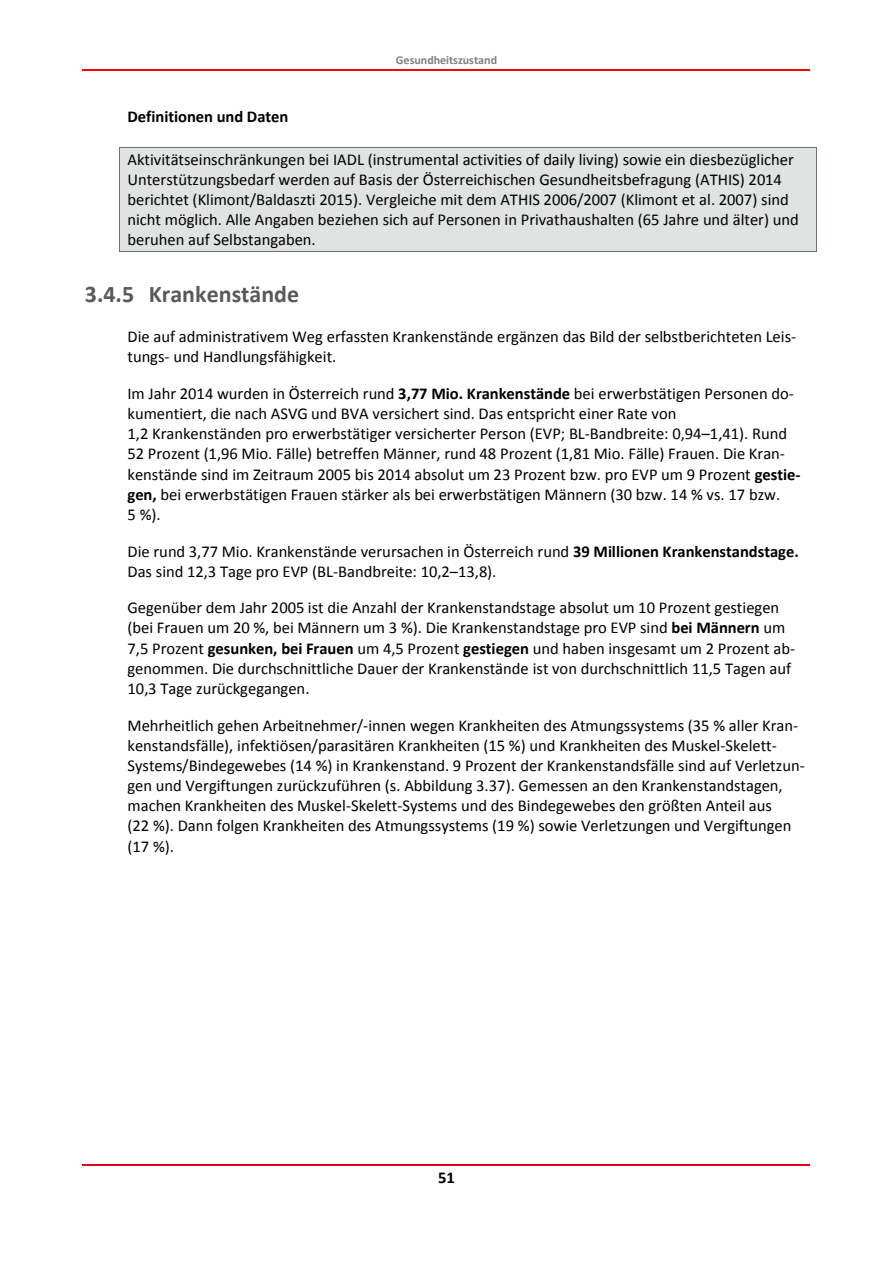
<style>
.page{position:relative;width:893px;height:1264px;background:#fff}
.page>*{position:absolute;margin:0;border:0;box-sizing:border-box;transform-origin:0 0}
.t1{font:700 24px "Calibri";color:#595959}
.t2{font:16.5px/20.1px "Calibri";color:#000}
.t3{font:700 16.5px "Calibri";color:#000}
.t4{font:700 12px "Calibri";color:#808080}
.s1{font-weight:700}
</style>
<div class="page">
<hr style="left:83px;top:69px;width:727px;height:2px;background:#f00">
<hr style="left:83px;top:1164px;width:727px;height:1px;background:#e2001a">
<div style="left:119px;top:147px;width:697px;height:22px;background:#e0e3e1"></div>
<hr style="left:119px;top:147px;width:697px;height:1px;background:#67726b">
<div style="left:119px;top:169px;width:697px;height:20px;background:#e0e3e1"></div>
<div style="left:119px;top:189px;width:697px;height:20px;background:#e0e3e1"></div>
<div style="left:119px;top:209px;width:697px;height:21px;background:#e0e3e1"></div>
<div style="left:119px;top:230px;width:697px;height:21px;background:#e0e3e1"></div>
<hr style="left:119px;top:251px;width:697px;height:1px;background:#67726b">
<svg style="left:119px;top:148px;width:1px;height:103px"></svg>
<svg style="left:816px;top:147px;width:1px;height:105px"></svg>
<p class="t4" style="left:396px;top:55px;width:103px">Gesundheitszustand</p>
<p class="t3" style="left:127px;top:109px;width:162px">Definitionen und Daten</p>
<p class="t2" style="left:127px;top:150px;width:673px">Aktivitätseinschränkungen bei IADL (instrumental activities of daily living) sowie ein diesbezüglicher Unterstützungsbedarf werden auf Basis der Österreichischen Gesundheitsbefragung (ATHIS) 2014 berichtet (Klimont/Baldaszti 2015). Vergleiche mit dem ATHIS 2006/2007 (Klimont et al. 2007) sind nicht möglich. Alle Angaben beziehen sich auf Personen in Privathaushalten (65 Jahre und älter) und beruhen auf Selbstangaben.</p>
<h3 class="t1" style="left:85px;top:284px;width:216px">3.4.5 Krankenstände</h3>
<p class="t2" style="left:127px;top:327px;width:670px">Die auf administrativem Weg erfassten Krankenstände ergänzen das Bild der selbstberichteten Leis&shy;tungs- und Handlungsfähigkeit.</p>
<p class="t2" style="left:127px;top:384px;width:675px">Im Jahr 2014 wurden in Österreich rund <span class="s1">3,77 Mio. Krankenstände</span> bei erwerbstätigen Personen do&shy;kumentiert, die nach ASVG und BVA versichert sind. Das entspricht einer Rate von<br>1,2 Krankenständen pro erwerbstätiger versicherter Person (EVP; BL-Bandbreite: 0,94–1,41). Rund 52 Prozent (1,96 Mio. Fälle) betreffen Männer, rund 48 Prozent (1,81 Mio. Fälle) Frauen. Die Kran&shy;kenstände sind im Zeitraum 2005 bis 2014 absolut um 23 Prozent bzw. pro EVP um 9 Prozent <span class="s1">gestie&shy;gen,</span> bei erwerbstätigen Frauen stärker als bei erwerbstätigen Männern (30 bzw. 14 % vs. 17 bzw.<br>5 %).</p>
<p class="t2" style="left:127px;top:542px;width:673px">Die rund 3,77 Mio. Krankenstände verursachen in Österreich rund <span class="s1">39 Millionen Krankenstandstage.<br></span>Das sind 12,3 Tage pro EVP (BL-Bandbreite: 10,2–13,8).</p>
<p class="t2" style="left:127px;top:599px;width:669px">Gegenüber dem Jahr 2005 ist die Anzahl der Krankenstandstage absolut um 10 Prozent gestiegen (bei Frauen um 20 %, bei Männern um 3 %). Die Krankenstandstage pro EVP sind <span class="s1">bei Männern</span> um 7,5 Prozent <span class="s1">gesunken, bei Frauen</span> um 4,5 Prozent <span class="s1">gestiegen</span> und haben insgesamt um 2 Prozent ab&shy;genommen. Die durchschnittliche Dauer der Krankenstände ist von durchschnittlich 11,5 Tagen auf 10,3 Tage zurückgegangen.</p>
<p class="t2" style="left:127px;top:716px;width:679px">Mehrheitlich gehen Arbeitnehmer/-innen wegen Krankheiten des Atmungssystems (35 % aller Kran&shy;kenstandsfälle), infektiösen/parasitären Krankheiten (15 %) und Krankheiten des Muskel-Skelett-Systems/Bindegewebes (14 %) in Krankenstand. 9 Prozent der Krankenstandsfälle sind auf Verletzun&shy;gen und Vergiftungen zurückzuführen (s. Abbildung 3.37). Gemessen an den Krankenstandstagen, machen Krankheiten des Muskel-Skelett-Systems und des Bindegewebes den größten Anteil aus<br>(22 %). Dann folgen Krankheiten des Atmungssystems (19 %) sowie Verletzungen und Vergiftungen (17 %).</p>
<p class="t3" style="left:438px;top:1170px;width:18px">51</p>
</div>
